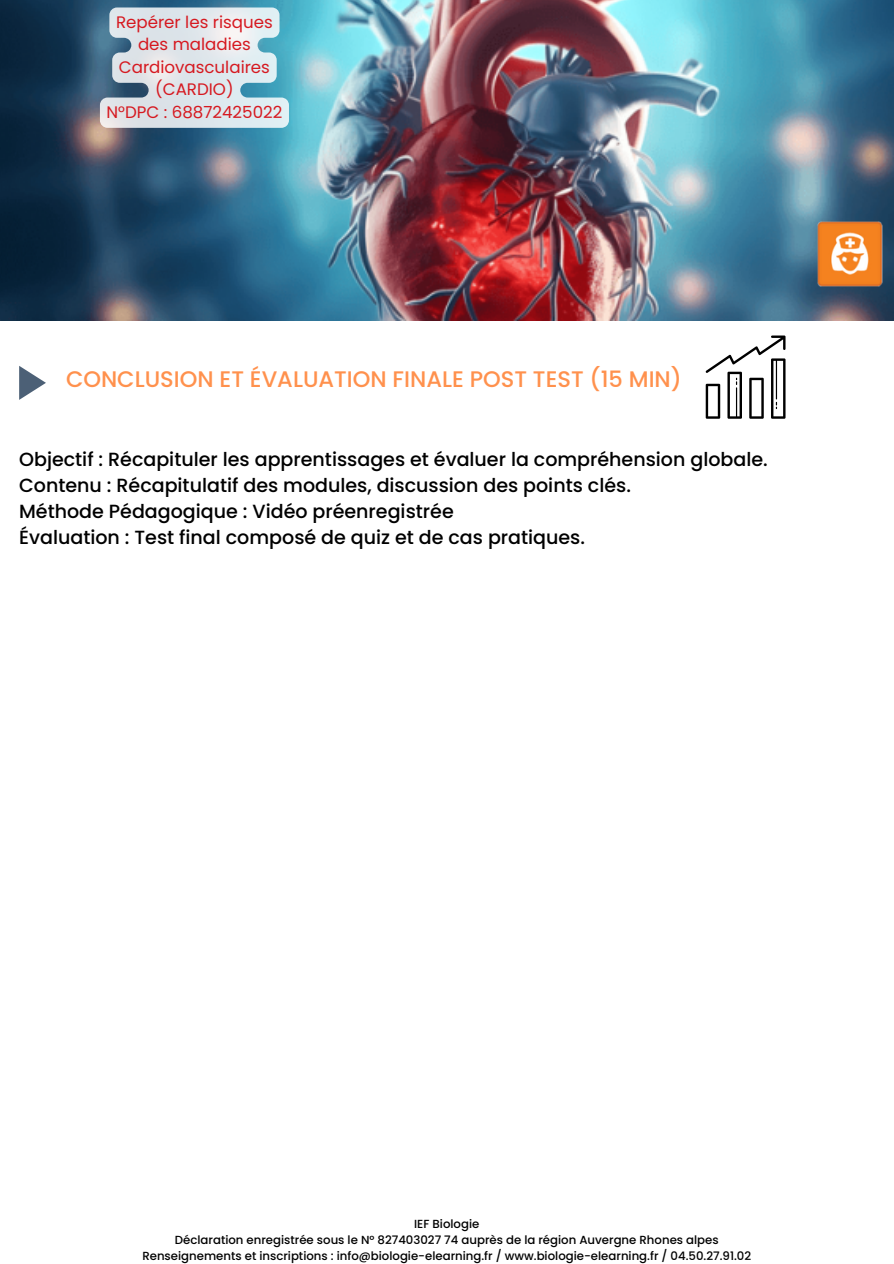
<style>
.page{position:relative;width:894px;height:1264px;background:#fff}
.page>*{position:absolute;margin:0;border:0;box-sizing:border-box;transform-origin:0 0}
.t1{font:500 22.5px "Poppins";color:#ff914d}
.t2{font:500 19.05px/25.8px "Poppins";color:#000}
.t3{font:16.65px/22.5px "Poppins";color:#d61920;text-align:center}
.t4{font:500 11.7px "Poppins";color:#000}
</style>
<div class="page">
<img style="left:0;top:0;width:893px;height:321px">
<img style="left:817px;top:221px;width:65px;height:65px">
<svg style="left:100px;top:7px;width:189px;height:121px;background:#c5d6df"></svg>
<svg style="left:19px;top:366px;width:27px;height:33px"></svg>
<svg style="left:705px;top:335px;width:80px;height:84px"></svg>
<p class="t3" style="left:107px;top:11px;width:177px">Repérer les risques des maladies<br>Cardiovasculaires (CARDIO)<br>N°DPC : 68872425022</p>
<p class="t1" style="left:66px;top:363px;width:617px">CONCLUSION ET ÉVALUATION FINALE POST TEST (15 MIN)</p>
<p class="t2" style="left:19px;top:446px;width:749px">Objectif : Récapituler les apprentissages et évaluer la compréhension globale.<br>Contenu : Récapitulatif des modules, discussion des points clés.<br>Méthode Pédagogique : Vidéo préenregistrée<br>Évaluation : Test final composé de quiz et de cas pratiques.</p>
<p class="t4" style="left:414px;top:1216px;width:67px">IEF Biologie</p>
<h1 class="t4" style="left:175px;top:1231px;width:545px">Déclaration enregistrée sous le N° 827403027 74 auprès de la région Auvergne Rhones alpes</h1>
<h2 class="t4" style="left:142px;top:1247px;width:610px">Renseignements et inscriptions : info@biologie-elearning.fr / www.biologie-elearning.fr / 04.50.27.91.02</h2>
</div>
